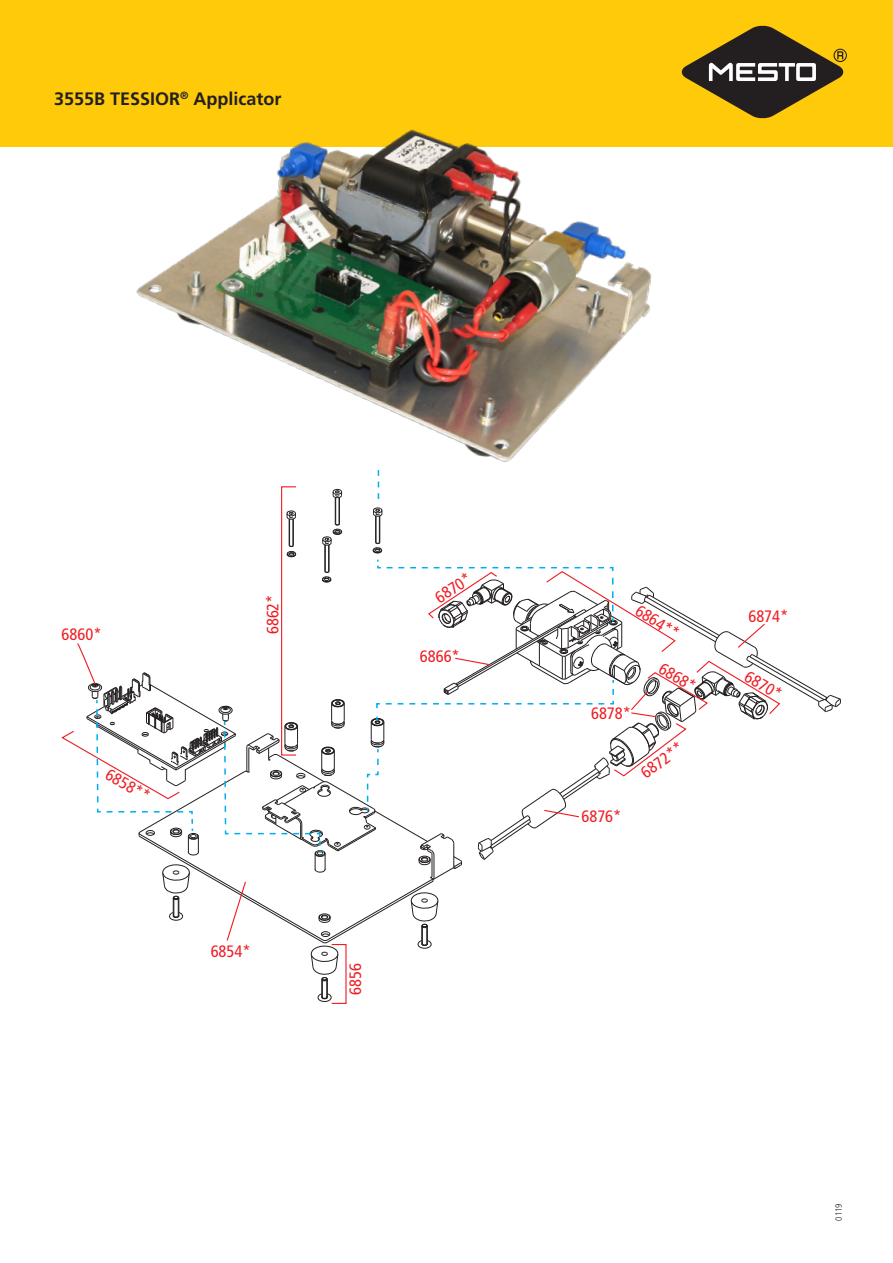
<style>
.page{position:relative;width:893px;height:1263px;background:#fff}
.page>*{position:absolute;margin:0;border:0;box-sizing:border-box;transform-origin:0 0}
.t1{font:700 18px "Frutiger LT Std";color:#231f20}
.Zahlen_groß{font:condensed 16.5px "Frutiger LT Std";color:#ee1d23}
.t2{font:300 condensed 9px "Frutiger LT Std";color:#231f20}
</style>
<div class="page">
<div style="left:0;top:0;width:893px;height:147px;background:#feca0a"></div>
<svg style="left:694px;top:25px;width:153px;height:94px"></svg>
<img style="left:136px;top:61px;width:558px;height:401px">
<div style="left:331px;top:944px;width:16px;height:60px;border:1px solid #ee1d23"></div>
<svg style="left:61px;top:470px;width:780px;height:532px"></svg>
<p class="t1" style="left:54px;top:89px;width:229px">3555B TESSIOR<sup>®</sup> Applicator</p>
<p class="Zahlen_groß" style="left:62px;top:625px;width:41px">6860*</p>
<p class="Zahlen_groß" style="left:112px;top:765px;width:50px;rotate:30deg">6858**</p>
<p class="Zahlen_groß" style="left:263px;top:634px;width:41px;rotate:-90deg">6862*</p>
<p class="Zahlen_groß" style="left:211px;top:941px;width:41px">6854*</p>
<p class="Zahlen_groß" style="left:431px;top:591px;width:41px;rotate:-33deg">6870*</p>
<p class="Zahlen_groß" style="left:420px;top:646px;width:41px">6866*</p>
<p class="Zahlen_groß" style="left:346px;top:995px;width:33px;rotate:-90deg">6856</p>
<p class="Zahlen_groß" style="left:642px;top:601px;width:50px;rotate:32deg">6864**</p>
<p class="Zahlen_groß" style="left:591px;top:704px;width:41px">6878*</p>
<p class="Zahlen_groß" style="left:665px;top:658px;width:41px;rotate:31deg">6868*</p>
<p class="Zahlen_groß" style="left:637px;top:767px;width:50px;rotate:-37deg">6872**</p>
<p class="Zahlen_groß" style="left:581px;top:807px;width:41px">6876*</p>
<p class="Zahlen_groß" style="left:748px;top:606px;width:41px">6874*</p>
<p class="Zahlen_groß" style="left:751px;top:667px;width:41px;rotate:31deg">6870*</p>
<p class="t2" style="left:833px;top:1221px;width:19px;rotate:-90deg">0119</p>
</div>
